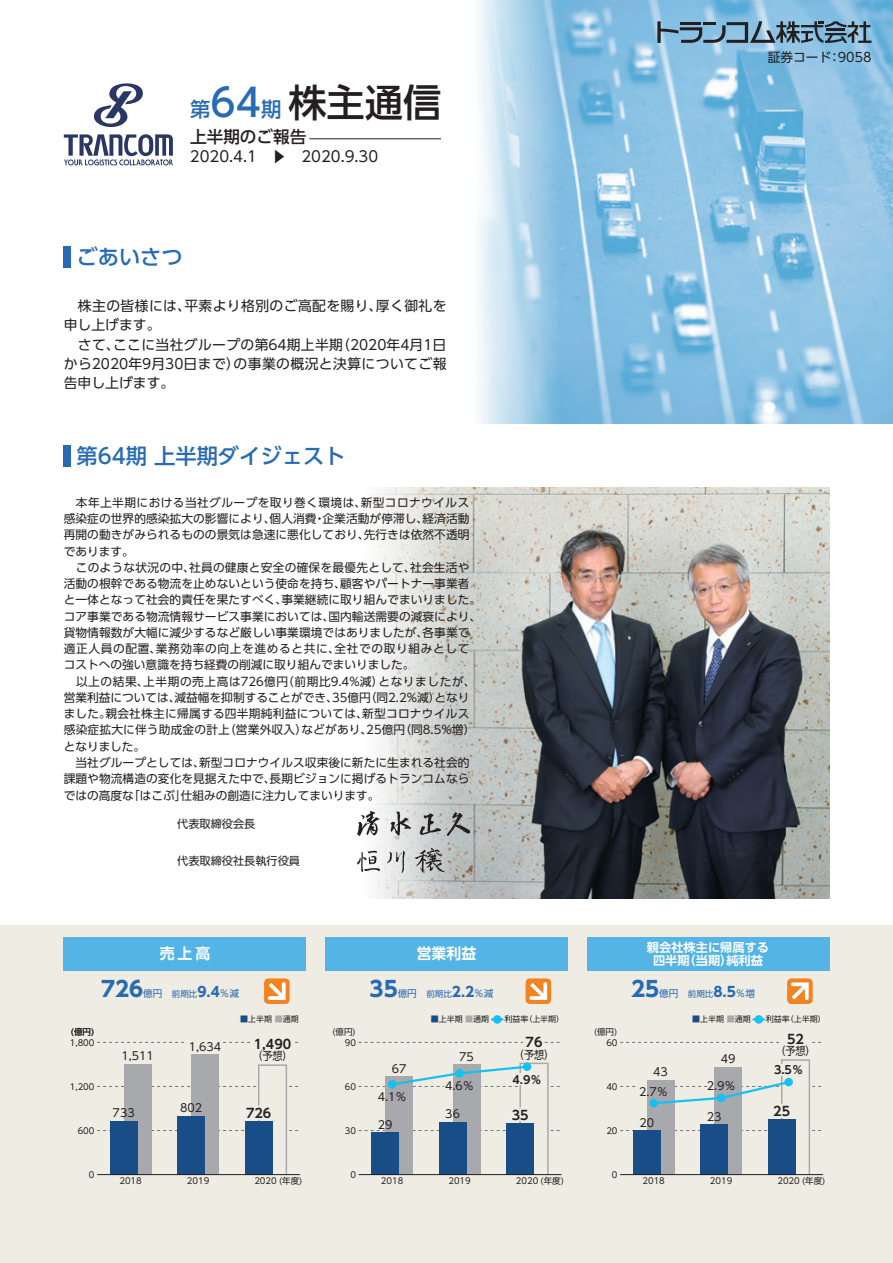
<style>
.page{position:relative;width:893px;height:1263px;background:#fff}
.page>*{position:absolute;margin:0;border:0;box-sizing:border-box;transform-origin:0 0}
.t1{font:500 38.25px "UD Shin Go Pro";color:#231f20}
.t2{font:500 21.3px "UD Shin Go Pro";color:#286bb4}
.t3{font:500 16.65px "UD Shin Go Pro";color:#231f20}
.t4{font:14.85px "UD Shin Go Pro";color:#231f20}
.t5{font:700 14.85px "UD Shin Go Pro De";color:#fff}
.t6{font:13.8px/19.2px "UD Shin Go Pro";letter-spacing:.025em;color:#231f20}
.t7{font:700 12.75px "UD Shin Go Pro De";color:#231f20}
.t8{font:12.75px "UD Shin Go Pro";color:#231f20}
.t9{font:700 12.15px/13.4px "UD Shin Go Pro De";color:#fff;text-align:center}
.t10{font:11.7px/16.2px "UD Shin Go Pro";letter-spacing:.005em;color:#231f20}
.t11{font:11.1px "UD Shin Go Pro";color:#231f20}
.t12{font:11.1px "UD Shin Go Pro";color:#231f20;scale:.9 1}
.t13{font:700 11.1px "UD Shin Go Pro De";color:#231f20}
.t14{font:9.6px "UD Shin Go Pro";color:#286bb4}
.t15{font:8.55px/10.2px "UD Shin Go Pro";color:#231f20;text-align:right}
.t16{font:7.95px "UD Shin Go Pro";color:#231f20}
.s1{font-size:20.4px;color:#286bb4}
.s2{color:#286bb4}
.s3{font-weight:700;font-size:21.3px}
.s4{font-size:8.55px}
.s5{font-weight:700;font-size:13.8px}
.s6{color:#194d88}
.s7{color:#a8a9ad}
</style>
<div class="page">
<img style="left:478px;top:0;width:415px;height:424px">
<div style="left:0;top:925px;width:893px;height:338px;background:#efece4"></div>
<svg style="left:657px;top:21px;width:214px;height:22px;background:#66889d"></svg>
<div style="left:64px;top:445px;width:7px;height:22px;background:#286bb4"></div>
<img style="left:358px;top:488px;width:471px;height:410px">
<svg style="left:64px;top:83px;width:109px;height:82px"></svg>
<div style="left:64px;top:937px;width:242px;height:34px;background:#54b4e5"></div>
<svg style="left:97px;top:1042px;width:202px;height:1px"></svg>
<svg style="left:97px;top:1086px;width:202px;height:1px"></svg>
<svg style="left:97px;top:1130px;width:202px;height:1px"></svg>
<div style="left:252px;top:1038px;width:41px;height:10px;background:#efece4"></div>
<div style="left:186px;top:1035px;width:36px;height:10px;background:#efece4"></div>
<div style="left:258px;top:1064px;width:29px;height:111px;background:#efece4;border:2px solid #a8a9ad"></div>
<div style="left:245px;top:1121px;width:27px;height:53px;background:#194d88"></div>
<div style="left:191px;top:1054px;width:28px;height:120px;background:#a8a9ad"></div>
<div style="left:177px;top:1116px;width:28px;height:58px;background:#194d88"></div>
<div style="left:124px;top:1063px;width:27px;height:111px;background:#a8a9ad"></div>
<div style="left:110px;top:1121px;width:28px;height:53px;background:#194d88"></div>
<hr style="left:97px;top:1174px;width:203px;height:1px;background:#231f20">
<svg style="left:359px;top:1042px;width:201px;height:1px"></svg>
<svg style="left:359px;top:1130px;width:201px;height:1px"></svg>
<div style="left:524px;top:1034px;width:20px;height:10px;background:#efece4"></div>
<div style="left:519px;top:1062px;width:30px;height:113px;background:#efece4;border:2px solid #a8a9ad"></div>
<div style="left:506px;top:1123px;width:28px;height:51px;background:#194d88"></div>
<div style="left:453px;top:1064px;width:27px;height:110px;background:#a8a9ad"></div>
<div style="left:439px;top:1122px;width:27px;height:52px;background:#194d88"></div>
<div style="left:385px;top:1076px;width:28px;height:98px;background:#a8a9ad"></div>
<div style="left:371px;top:1132px;width:28px;height:42px;background:#194d88"></div>
<div style="left:519px;top:1107px;width:5px;height:14px;border:2px solid #efece4"></div>
<svg style="left:359px;top:1064px;width:201px;height:23px"></svg>
<div style="left:388px;top:1080px;width:8px;height:8px;background:#15c0f2;border-radius:50%"></div>
<hr style="left:359px;top:1174px;width:203px;height:1px;background:#231f20">
<div style="left:493px;top:1015px;width:8px;height:9px;background:#15c0f2;border-radius:50%"></div>
<svg style="left:620px;top:1042px;width:202px;height:1px"></svg>
<svg style="left:620px;top:1130px;width:202px;height:1px"></svg>
<div style="left:781px;top:1059px;width:29px;height:116px;background:#efece4;border:2px solid #a8a9ad"></div>
<div style="left:768px;top:1119px;width:27px;height:55px;background:#194d88"></div>
<div style="left:714px;top:1067px;width:28px;height:107px;background:#a8a9ad"></div>
<div style="left:700px;top:1124px;width:28px;height:50px;background:#194d88"></div>
<div style="left:647px;top:1080px;width:27px;height:94px;background:#a8a9ad"></div>
<div style="left:633px;top:1130px;width:28px;height:44px;background:#194d88"></div>
<div style="left:781px;top:1037px;width:30px;height:10px;background:#efece4"></div>
<div style="left:773px;top:1064px;width:19px;height:11px;background:#efece4"></div>
<svg style="left:620px;top:1079px;width:202px;height:38px"></svg>
<div style="left:649px;top:1099px;width:9px;height:8px;background:#15c0f2;border-radius:50%"></div>
<hr style="left:620px;top:1174px;width:203px;height:1px;background:#231f20">
<svg style="left:754px;top:1015px;width:9px;height:9px"></svg>
<svg style="left:753px;top:1018px;width:11px;height:2px"></svg>
<div style="left:325px;top:937px;width:243px;height:34px;background:#54b4e5"></div>
<div style="left:587px;top:937px;width:242px;height:34px;background:#54b4e5"></div>
<div style="left:64px;top:247px;width:7px;height:21px;background:#286bb4"></div>
<hr style="left:309px;top:139px;width:132px;height:1px;background:#231f20">
<img style="left:357px;top:812px;width:113px;height:23px">
<img style="left:357px;top:846px;width:94px;height:30px">
<svg style="left:264px;top:978px;width:26px;height:26px"></svg>
<svg style="left:265px;top:979px;width:24px;height:24px"></svg>
<svg style="left:526px;top:978px;width:25px;height:26px"></svg>
<svg style="left:526px;top:979px;width:24px;height:24px"></svg>
<svg style="left:787px;top:978px;width:26px;height:26px"></svg>
<svg style="left:788px;top:979px;width:24px;height:24px"></svg>
<h1 class="t1" style="left:190px;top:71px;width:253px"><span class="s1">第</span><span class="s2">64</span><span class="s1">期</span>株主通信</h1>
<h3 class="t3" style="left:190px;top:123px;width:118px">上半期のご報告</h3>
<p class="t4" style="left:190px;top:144px;width:83px">2020.4.1　</p>
<p class="t4" style="left:267px;top:164px;width:16px;rotate:-90deg">▼</p>
<p class="t4" style="left:301px;top:144px;width:78px">2020.9.30</p>
<h2 class="t2" style="left:77px;top:240px;width:108px">ごあいさつ</h2>
<p class="t6" style="left:64px;top:296px;width:384px">　株主の皆様には、平素より格別のご高配を賜り、厚く御礼を申し上げます。<br>　さて、ここに当社グループの第64期上半期（2020年4月1日から2020年9月30日まで）の事業の概況と決算についてご報告申し上げます。</p>
<h2 class="t2" style="left:77px;top:439px;width:271px">第64期 上半期ダイジェスト</h2>
<p class="t10" style="left:64px;top:494px;width:419px">　本年上半期における当社グループを取り巻く環境は、新型コロナウイルス感染症の世界的感染拡大の影響により、個人消費・企業活動が停滞し、経済活動再開の動きがみられるものの景気は急速に悪化しており、先行きは依然不透明であります。<br>　このような状況の中、社員の健康と安全の確保を最優先として、社会生活や活動の根幹である物流を止めないという使命を持ち、顧客やパートナー事業者と一体となって社会的責任を果たすべく、事業継続に取り組んでまいりました。コア事業である物流情報サービス事業においては、国内輸送需要の減衰により、貨物情報数が大幅に減少するなど厳しい事業環境ではありましたが、各事業で適正人員の配置、業務効率の向上を進めると共に、全社での取り組みとしてコストへの強い意識を持ち経費の削減に取り組んでまいりました。<br>　以上の結果、上半期の売上高は726億円（前期比9.4%減）となりましたが、営業利益については、減益幅を抑制することができ、35億円（同2.2%減）となりました。親会社株主に帰属する四半期純利益については、新型コロナウイルス感染症拡大に伴う助成金の計上（営業外収入）などがあり、25億円（同8.5%増）となりました。<br>　当社グループとしては、新型コロナウイルス収束後に新たに生まれる社会的課題や物流構造の変化を見据えた中で、長期ビジョンに掲げるトランコムならではの高度な「はこぶ」仕組みの創造に注力してまいります。</p>
<p class="t11" style="left:177px;top:815px;width:80px">代表取締役会長</p>
<p class="t11" style="left:177px;top:852px;width:124px">代表取締役社長執行役員</p>
<p class="t8" style="left:768px;top:47px;width:105px">証券コード：9058</p>
<p class="t5" style="left:160px;top:941px;width:52px">売上高</p>
<p class="t5" style="left:417px;top:941px;width:61px">営業利益</p>
<p class="t9" style="left:647px;top:940px;width:124px">親会社株主に帰属する四半期（当期）純利益</p>
<p class="t14" style="left:101px;top:986px;width:139px"><span class="s3">726</span>億円　<span class="s4">前期比</span><span class="s5">9.4</span>％減</p>
<p class="t14" style="left:370px;top:986px;width:125px"><span class="s3">35</span>億円　<span class="s4">前期比</span><span class="s5">2.2</span>％減</p>
<p class="t14" style="left:631px;top:986px;width:125px"><span class="s3">25</span>億円　<span class="s4">前期比</span><span class="s5">8.5</span>％増</p>
<p class="t16" style="left:240px;top:1012px;width:60px"><span class="s6">■</span>上半期 <span class="s7">■</span>通期</p>
<p class="t16" style="left:431px;top:1012px;width:60px"><span class="s6">■</span>上半期 <span class="s7">■</span>通期</p>
<p class="t16" style="left:504px;top:1012px;width:61px">利益率（上半期）</p>
<p class="t16" style="left:692px;top:1012px;width:60px"><span class="s6">■</span>上半期 <span class="s7">■</span>通期</p>
<p class="t16" style="left:766px;top:1012px;width:61px">利益率（上半期）</p>
<p class="t15" style="left:70px;top:1027px;width:26px;text-align:left">(億円)<br>1,800</p>
<p class="t15" style="left:70px;top:1081px;width:26px">1,200</p>
<p class="t11" style="left:121px;top:1047px;width:34px">1,511</p>
<p class="t11" style="left:189px;top:1038px;width:34px">1,634</p>
<p class="t7" style="left:254px;top:1033px;width:39px">1,490</p>
<p class="t12" style="left:252px;top:1047px;width:46px">（予想）</p>
<p class="t15" style="left:332px;top:1027px;width:25px">(億円)<br>90</p>
<p class="t15" style="left:345px;top:1081px;width:13px">60</p>
<p class="t11" style="left:392px;top:1059px;width:16px">67</p>
<p class="t11" style="left:378px;top:1088px;width:30px">4.1％</p>
<p class="t11" style="left:459px;top:1048px;width:16px">75</p>
<p class="t11" style="left:445px;top:1077px;width:30px">4.6％</p>
<p class="t7" style="left:526px;top:1032px;width:18px">76</p>
<p class="t12" style="left:514px;top:1045px;width:46px">（予想）</p>
<p class="t13" style="left:513px;top:1070px;width:31px">4.9％</p>
<p class="t15" style="left:594px;top:1027px;width:25px">(億円)<br>60</p>
<p class="t15" style="left:606px;top:1081px;width:13px">40</p>
<p class="t11" style="left:653px;top:1063px;width:16px">43</p>
<p class="t11" style="left:639px;top:1082px;width:30px">2.7％</p>
<p class="t11" style="left:721px;top:1050px;width:16px">49</p>
<p class="t11" style="left:707px;top:1077px;width:30px">2.9％</p>
<p class="t7" style="left:787px;top:1028px;width:18px">52</p>
<p class="t12" style="left:775px;top:1042px;width:46px">（予想）</p>
<p class="t13" style="left:774px;top:1061px;width:31px">3.5％</p>
<p class="t15" style="left:78px;top:1125px;width:18px">600</p>
<p class="t15" style="left:89px;top:1169px;width:7px">0</p>
<p class="t11" style="left:113px;top:1104px;width:24px">733</p>
<p class="t11" style="left:180px;top:1099px;width:24px">802</p>
<p class="t7" style="left:246px;top:1102px;width:27px">726</p>
<p class="t15" style="left:119px;top:1176px;width:24px">2018</p>
<p class="t15" style="left:187px;top:1176px;width:24px">2019</p>
<p class="t15" style="left:254px;top:1176px;width:50px">2020 (年度)</p>
<p class="t15" style="left:345px;top:1125px;width:13px">30</p>
<p class="t15" style="left:350px;top:1169px;width:7px">0</p>
<p class="t11" style="left:378px;top:1115px;width:16px">29</p>
<p class="t11" style="left:445px;top:1105px;width:16px">36</p>
<p class="t7" style="left:512px;top:1104px;width:18px">35</p>
<p class="t15" style="left:381px;top:1176px;width:24px">2018</p>
<p class="t15" style="left:448px;top:1176px;width:24px">2019</p>
<p class="t15" style="left:516px;top:1176px;width:50px">2020 (年度)</p>
<p class="t15" style="left:606px;top:1125px;width:13px">20</p>
<p class="t15" style="left:612px;top:1169px;width:7px">0</p>
<p class="t11" style="left:639px;top:1114px;width:16px">20</p>
<p class="t11" style="left:707px;top:1107px;width:16px">23</p>
<p class="t7" style="left:773px;top:1101px;width:18px">25</p>
<p class="t15" style="left:642px;top:1176px;width:24px">2018</p>
<p class="t15" style="left:710px;top:1176px;width:24px">2019</p>
<p class="t15" style="left:777px;top:1176px;width:50px">2020 (年度)</p>
</div>
